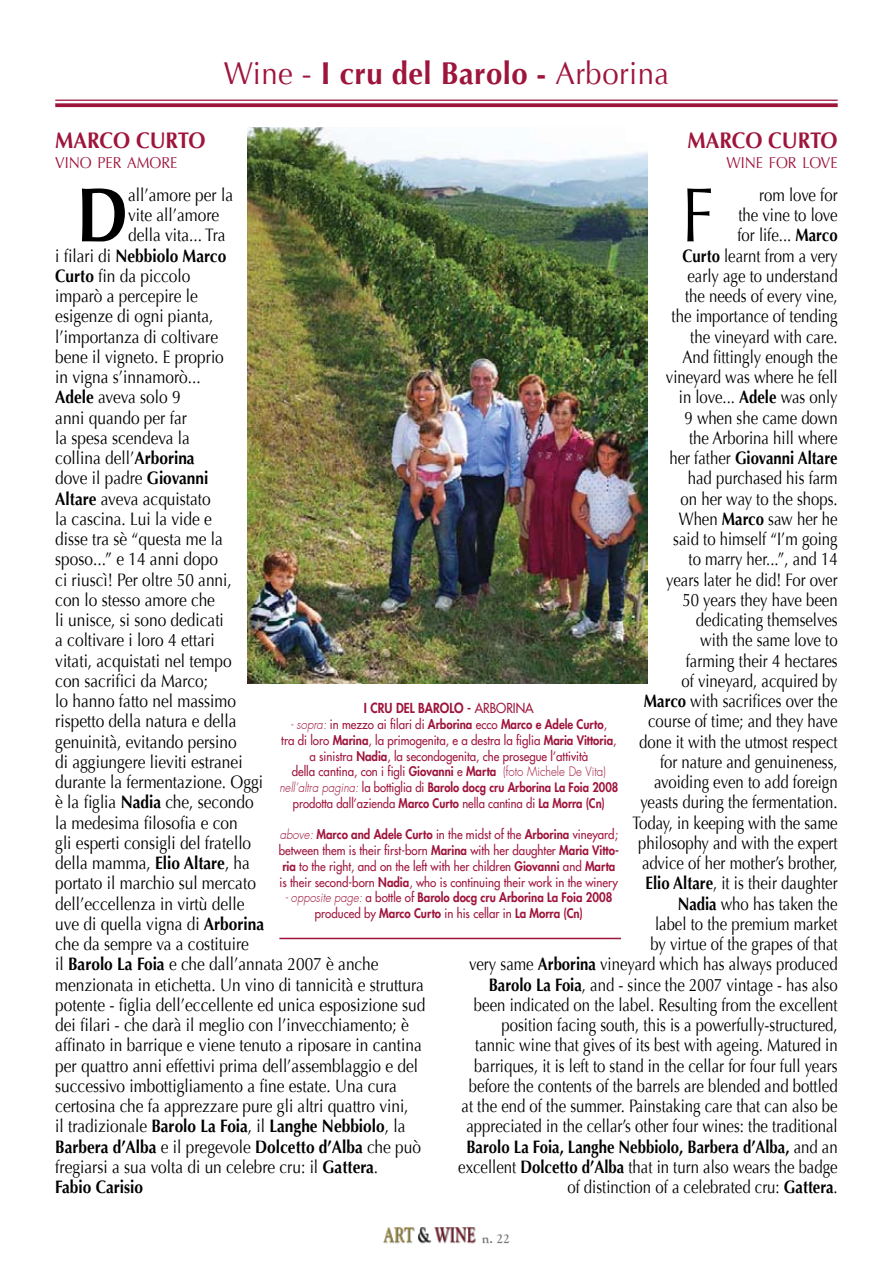
<style>
.page{position:relative;width:893px;height:1263px;background:#fff}
.page>*{position:absolute;margin:0;border:0;box-sizing:border-box;transform-origin:0 0}
.t1{font:700 77.1px "Optima";color:#000;scale:.86 1}
.t2{font:77.1px "Optima";color:#000;scale:.83 1}
.t3{font:700 31.5px "Optima";letter-spacing:.015em;color:#9e153c;scale:.93 1}
.t4{font:700 22.5px "Optima";color:#9e153c;scale:.91 1}
.t5{font:18px/20.2px "Optima";color:#000;text-align:right;scale:.83 1}
.t6{font:18px "Optima";color:#000;scale:.86 1}
.t7{font:700 18px "Optima";color:#000;scale:.86 1}
.t8{font:15.75px "Optima";color:#9e153c;scale:.91 1}
.t9{font:800 13.5px "Futura";color:#9e153c;scale:.9 1}
.t10{font:700 13.5px "Goudy Old Style T";color:#737477}
.t11{font:500 12.75px/15.8px "Futura";color:#9e153c;text-align:center;scale:.9 1}
.t12{font:800 12.75px/15.8px "Futura";color:#9e153c;text-align:center;scale:.9 1}
.s1{font-weight:400}
.s2{font-weight:700}
.s3{font-weight:500}
.s4{font-weight:300;font-style:italic}
.s5{font-weight:800}
.s6{font-weight:300}
</style>
<div class="page">
<img style="left:383px;top:1227px;width:93px;height:17px">
<hr style="left:55px;top:100px;width:783px;height:1px;background:#9e153c">
<svg style="left:55px;top:103px;width:783px;height:4px;background:#a6284c"></svg>
<hr style="left:279px;top:938px;width:342px;height:1px;background:#9e153c">
<img style="left:247px;top:128px;width:401px;height:556px">
<p class="t4" style="left:55px;top:128px;width:120px">MARCO CURTO</p>
<p class="t8" style="left:55px;top:154px;width:136px">VINO PER AMORE</p>
<h2 class="t3" style="left:224px;top:55px;width:480px"><span class="s1">Wine -</span> I cru del Barolo - <span class="s1">Arborina</span></h2>
<p class="t4" style="left:687px;top:128px;width:120px">MARCO CURTO</p>
<p class="t8" style="left:726px;top:154px;width:124px">WINE FOR LOVE</p>
<p class="t5" style="left:458px;top:185px;width:459px">rom love for<br>the vine to love<br>for life... <span class="s2">Marco<br>Curto</span> learnt from a very<br>early age to understand<br>the needs of every vine,<br>the importance of tending<br>the vineyard with care.<br>And fittingly enough the<br>vineyard was where he fell<br>in love... <span class="s2">Adele</span> was only<br>9 when she came down<br>the Arborina hill where<br>her father <span class="s2">Giovanni Altare<br></span>had purchased his farm<br>on her way to the shops.<br>When <span class="s2">Marco</span> saw her he<br>said to himself “I’m going<br>to marry her...”, and 14<br>years later he did! For over<br>50 years they have been<br>dedicating themselves<br>with the same love to<br>farming their 4 hectares<br>of vineyard, acquired by<br><span class="s2">Marco</span> with sacrifices over the<br>course of time; and they have<br>done it with the utmost respect<br>for nature and genuineness,<br>avoiding even to add foreign<br>yeasts during the fermentation.<br>Today, in keeping with the same<br>philosophy and with the expert<br>advice of her mother’s brother,<br><span class="s2">Elio Altare</span>, it is their daughter<br><span class="s2">Nadia</span> who has taken the<br>label to the premium market<br>by virtue of the grapes of that<br>very same <span class="s2">Arborina</span> vineyard which has always produced<br><span class="s2">Barolo La Foia</span>, and - since the 2007 vintage - has also been indicated on the label. Resulting from the excellent position facing south, this is a powerfully-structured, tannic wine that gives of its best with ageing. Matured in barriques, it is left to stand in the cellar for four full years before the contents of the barrels are blended and bottled at the end of the summer. Painstaking care that can also be appreciated in the cellar’s other four wines: the traditional<br><span class="s2">Barolo La Foia, Langhe Nebbiolo, Barbera d’Alba,</span> and an excellent <span class="s2">Dolcetto d’Alba</span> that in turn also wears the badge of distinction of a celebrated cru: <span class="s2">Gattera</span>.</p>
<h1 class="t1" style="left:77px;top:170px;width:62px">D</h1>
<p class="t6" style="left:128px;top:184px;width:124px">all’amore per la</p>
<h1 class="t2" style="left:682px;top:170px;width:40px">F</h1>
<p class="t6" style="left:128px;top:205px;width:108px">vite all’amore</p>
<p class="t6" style="left:128px;top:225px;width:115px">della vita... Tra</p>
<p class="t7" style="left:55px;top:245px;width:200px"><span class="s1">i filari di</span> Nebbiolo Marco</p>
<p class="t6" style="left:55px;top:265px;width:159px"><span class="s2">Curto</span> fin da piccolo</p>
<p class="t6" style="left:55px;top:286px;width:167px">imparò a percepire le</p>
<p class="t6" style="left:55px;top:306px;width:186px">esigenze di ogni pianta,</p>
<p class="t6" style="left:55px;top:326px;width:191px">l’importanza di coltivare</p>
<p class="t6" style="left:55px;top:346px;width:198px">bene il vigneto. E proprio</p>
<p class="t6" style="left:55px;top:367px;width:171px">in vigna s’innamorò...</p>
<p class="t6" style="left:55px;top:387px;width:147px"><span class="s2">Adele</span> aveva solo 9</p>
<p class="t6" style="left:55px;top:407px;width:155px">anni quando per far</p>
<p class="t6" style="left:55px;top:427px;width:158px">la spesa scendeva la</p>
<p class="t6" style="left:55px;top:448px;width:164px">collina dell’<span class="s2">Arborina</span></p>
<p class="t6" style="left:55px;top:468px;width:180px">dove il padre <span class="s2">Giovanni</span></p>
<p class="t6" style="left:55px;top:488px;width:182px"><span class="s2">Altare</span> aveva acquistato</p>
<p class="t6" style="left:55px;top:508px;width:184px">la cascina. Lui la vide e</p>
<p class="t6" style="left:55px;top:529px;width:196px">disse tra sè “questa me la</p>
<p class="t6" style="left:55px;top:549px;width:191px">sposo...” e 14 anni dopo</p>
<p class="t6" style="left:55px;top:569px;width:207px">ci riuscì! Per oltre 50 anni,</p>
<p class="t6" style="left:55px;top:589px;width:187px">con lo stesso amore che</p>
<p class="t6" style="left:55px;top:610px;width:198px">li unisce, si sono dedicati</p>
<p class="t6" style="left:55px;top:630px;width:187px">a coltivare i loro 4 ettari</p>
<p class="t6" style="left:55px;top:650px;width:207px">vitati, acquistati nel tempo</p>
<p class="t6" style="left:55px;top:670px;width:179px">con sacrifici da Marco;</p>
<p class="t6" style="left:55px;top:691px;width:212px">lo hanno fatto nel massimo</p>
<p class="t6" style="left:55px;top:711px;width:212px">rispetto della natura e della</p>
<p class="t6" style="left:55px;top:731px;width:213px">genuinità, evitando persino</p>
<p class="t6" style="left:55px;top:751px;width:219px">di aggiungere lieviti estranei</p>
<p class="t6" style="left:55px;top:772px;width:243px">durante la fermentazione. Oggi</p>
<p class="t6" style="left:55px;top:792px;width:232px">è la figlia <span class="s2">Nadia</span> che, secondo</p>
<p class="t6" style="left:55px;top:812px;width:214px">la medesima filosofia e con</p>
<p class="t6" style="left:55px;top:832px;width:229px">gli esperti consigli del fratello</p>
<p class="t6" style="left:55px;top:853px;width:228px">della mamma, <span class="s2">Elio Altare</span>, ha</p>
<p class="t6" style="left:55px;top:873px;width:235px">portato il marchio sul mercato</p>
<p class="t6" style="left:55px;top:893px;width:222px">dell’eccellenza in virtù delle</p>
<p class="t6" style="left:55px;top:913px;width:244px">uve di quella vigna di <span class="s2">Arborina</span></p>
<p class="t6" style="left:55px;top:934px;width:227px">che da sempre va a costituire</p>
<p class="t6" style="left:55px;top:954px;width:377px">il <span class="s2">Barolo La Foia</span> e che dall’annata 2007 è anche</p>
<p class="t6" style="left:55px;top:974px;width:430px">menzionata in etichetta. Un vino di tannicità e struttura</p>
<p class="t6" style="left:55px;top:994px;width:432px">potente - figlia dell’eccellente ed unica esposizione sud</p>
<p class="t6" style="left:55px;top:1015px;width:413px">dei filari - che darà il meglio con l’invecchiamento; è</p>
<p class="t6" style="left:55px;top:1035px;width:428px">affinato in barrique e viene tenuto a riposare in cantina</p>
<p class="t6" style="left:55px;top:1055px;width:423px">per quattro anni effettivi prima dell’assemblaggio e del</p>
<p class="t6" style="left:55px;top:1075px;width:399px">successivo imbottigliamento a fine estate. Una cura</p>
<p class="t6" style="left:55px;top:1096px;width:412px">certosina che fa apprezzare pure gli altri quattro vini,</p>
<p class="t7" style="left:55px;top:1116px;width:409px"><span class="s1">il tradizionale</span> Barolo La Foia<span class="s1">, il</span> Langhe Nebbiolo<span class="s1">, la</span></p>
<p class="t7" style="left:55px;top:1136px;width:427px">Barbera d’Alba <span class="s1">e il pregevole</span> Dolcetto d’Alba <span class="s1">che può</span></p>
<p class="t6" style="left:55px;top:1156px;width:377px">fregiarsi a sua volta di un celebre cru: il <span class="s2">Gattera</span>.</p>
<p class="t7" style="left:55px;top:1176px;width:104px">Fabio Carisio</p>
<p class="t9" style="left:364px;top:700px;width:190px">I CRU DEL BAROLO - <span class="s3">ARBORINA</span></p>
<p class="t11" style="left:279px;top:717px;width:378px"><span class="s4">- sopra:</span> in mezzo ai filari di <span class="s5">Arborina</span> ecco <span class="s5">Marco e Adele Curto</span>,<br>tra di loro <span class="s5">Marina</span>, la primogenita, e a destra la figlia <span class="s5">Maria Vittoria</span>, a sinistra <span class="s5">Nadia</span>, la secondogenita, che prosegue l’attività<br>della cantina, con i figli <span class="s5">Giovanni</span> e <span class="s5">Marta</span> <span class="s6">(foto Michele De Vita) </span><span class="s4">nell’altra pagina:</span> la bottiglia di <span class="s5">Barolo docg cru Arborina La Foia 2008 </span>prodotta dall’azienda <span class="s5">Marco Curto</span> nella cantina di <span class="s5">La Morra (Cn)</span></p>
<p class="t11" style="left:279px;top:827px;width:379px;text-align:left"><span class="s4">above:</span> <span class="s5">Marco and Adele Curto</span> in the midst of the <span class="s5">Arborina</span> vineyard; between them is their first-born <span class="s5">Marina</span> with her daughter <span class="s5">Maria Vitto&shy;ria</span> to the right, and on the left with her children <span class="s5">Giovanni</span> and <span class="s5">Marta </span>is their second-born <span class="s5">Nadia</span>, who is continuing their work in the winery</p>
<p class="t12" style="left:285px;top:890px;width:365px"><span class="s4">- opposite page:</span> <span class="s3">a bottle of</span> Barolo docg cru Arborina La Foia 2008 <span class="s3">produced by</span> Marco Curto <span class="s3">in his cellar in</span> La Morra (Cn)</p>
<p class="t10" style="left:482px;top:1230px;width:30px">n. 22</p>
</div>
